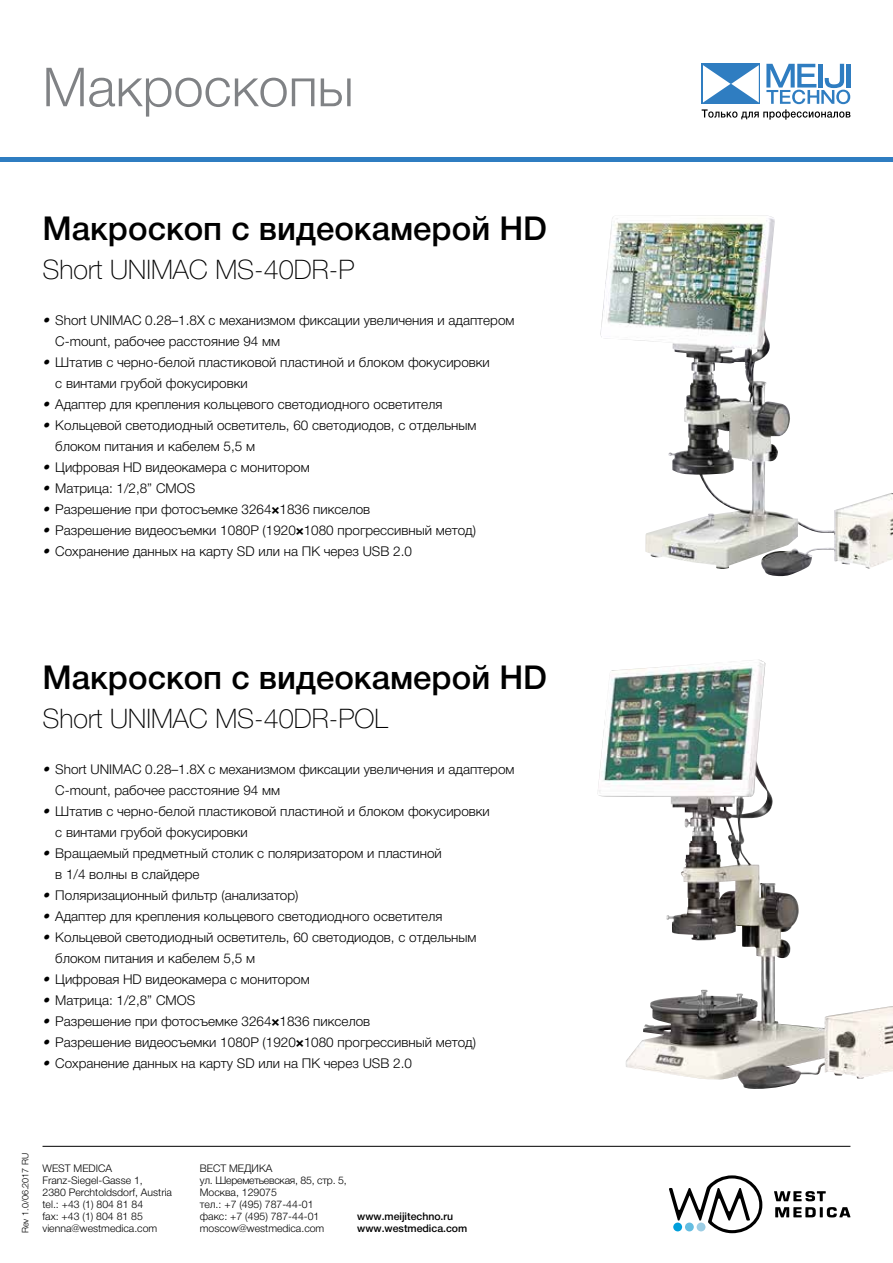
<style>
.page{position:relative;width:893px;height:1263px;background:#fff}
.page>*{position:absolute;margin:0;border:0;box-sizing:border-box;transform-origin:0 0}
.t1{font:300 54px "Helvetica Neue LTCYR";color:#808285}
.t2{font:500 33px "Helvetica Neue LTCYR";color:#000}
.t3{font:100 27px "Helvetica Neue LTCYR";color:#000}
.t4{font:300 13.5px/21px "Helvetica Neue LTCYR";color:#000}
.t5{font:300 10.5px/12px "Helvetica Neue LTCYR";color:#000}
.t6{font:500 10.5px/12px "Helvetica Neue LTCYR";color:#000}
.t7{font:300 9px "Helvetica Neue LTCYR";color:#000}
.s1{font-family:"Helvetica"}
.s2{font-family:"Helvetica";font-weight:400}
</style>
<div class="page">
<svg style="left:669px;top:1175px;width:93px;height:58px"></svg>
<div style="left:697px;top:1222px;width:8px;height:9px;background:#9ccde4;border-radius:50%"></div>
<div style="left:685px;top:1222px;width:9px;height:9px;background:#64bde1;border-radius:50%"></div>
<div style="left:673px;top:1222px;width:9px;height:9px;background:#009fdb;border-radius:50%"></div>
<svg style="left:775px;top:1207px;width:75px;height:10px"></svg>
<svg style="left:774px;top:1191px;width:52px;height:10px"></svg>
<hr style="left:43px;top:1146px;width:807px;height:1px;background:#000">
<svg style="left:702px;top:64px;width:148px;height:56px"></svg>
<div style="left:0;top:157px;width:893px;height:5px;background:#2f7dc1"></div>
<img style="left:600px;top:220px;width:293px;height:356px">
<img style="left:597px;top:660px;width:164px;height:380px">
<h1 class="t1" style="left:43px;top:58px;width:313px">Макроскопы</h1>
<h2 class="t2" style="left:43px;top:210px;width:506px">Макроскоп с видеокамерой HD</h2>
<h3 class="t3" style="left:43px;top:254px;width:313px">Short UNIMAC MS-40DR-P</h3>
<p class="t4" style="left:55px;top:310px;width:461px;text-indent:-13px"><span class="s1">•</span> Short UNIMAC 0.28–1.8Х с механизмом фиксации увеличения и адаптером<br>C-mount, рабочее расстояние 94 мм</p>
<p class="t4" style="left:55px;top:352px;width:436px;text-indent:-13px"><span class="s1">•</span> Штатив с черно-белой пластиковой пластиной и блоком фокусировки с винтами грубой фокусировки</p>
<p class="t4" style="left:43px;top:394px;width:401px"><span class="s1">•</span> Адаптер для крепления кольцевого светодиодного осветителя</p>
<p class="t4" style="left:55px;top:415px;width:423px;text-indent:-13px"><span class="s1">•</span> Кольцевой светодиодный осветитель, 60 светодиодов, с отдельным блоком питания и кабелем 5,5 м</p>
<p class="t4" style="left:43px;top:457px;width:269px"><span class="s1">•</span> Цифровая HD видеокамера с монитором</p>
<p class="t4" style="left:43px;top:478px;width:154px"><span class="s1">•</span> Матрица: 1/2,8” CMOS</p>
<p class="t4" style="left:43px;top:499px;width:329px"><span class="s1">•</span> Разрешение при фотосъемке 3264<span class="s2">×</span>1836 пикселов</p>
<p class="t4" style="left:43px;top:520px;width:435px"><span class="s1">•</span> Разрешение видеосъемки 1080P (1920<span class="s2">×</span>1080 прогрессивный метод)</p>
<p class="t4" style="left:43px;top:541px;width:371px"><span class="s1">•</span> Сохранение данных на карту SD или на ПК через USB 2.0</p>
<h2 class="t2" style="left:43px;top:659px;width:506px">Макроскоп с видеокамерой HD</h2>
<h3 class="t3" style="left:43px;top:703px;width:347px">Short UNIMAC MS-40DR-POL</h3>
<p class="t4" style="left:55px;top:759px;width:461px;text-indent:-13px"><span class="s1">•</span> Short UNIMAC 0.28–1.8Х с механизмом фиксации увеличения и адаптером<br>C-mount, рабочее расстояние 94 мм</p>
<p class="t4" style="left:55px;top:801px;width:436px;text-indent:-13px"><span class="s1">•</span> Штатив с черно-белой пластиковой пластиной и блоком фокусировки с винтами грубой фокусировки</p>
<p class="t4" style="left:55px;top:843px;width:388px;text-indent:-13px"><span class="s1">•</span> Вращаемый предметный столик с поляризатором и пластиной в 1/4 волны в слайдере</p>
<p class="t4" style="left:43px;top:885px;width:257px"><span class="s1">•</span> Поляризационный фильтр (анализатор)</p>
<p class="t4" style="left:43px;top:906px;width:401px"><span class="s1">•</span> Адаптер для крепления кольцевого светодиодного осветителя</p>
<p class="t4" style="left:55px;top:927px;width:423px;text-indent:-13px"><span class="s1">•</span> Кольцевой светодиодный осветитель, 60 светодиодов, с отдельным блоком питания и кабелем 5,5 м</p>
<p class="t4" style="left:43px;top:969px;width:269px"><span class="s1">•</span> Цифровая HD видеокамера с монитором</p>
<p class="t4" style="left:43px;top:990px;width:154px"><span class="s1">•</span> Матрица: 1/2,8” CMOS</p>
<p class="t4" style="left:43px;top:1011px;width:329px"><span class="s1">•</span> Разрешение при фотосъемке 3264<span class="s2">×</span>1836 пикселов</p>
<p class="t4" style="left:43px;top:1032px;width:435px"><span class="s1">•</span> Разрешение видеосъемки 1080P (1920<span class="s2">×</span>1080 прогрессивный метод)</p>
<p class="t4" style="left:43px;top:1053px;width:371px"><span class="s1">•</span> Сохранение данных на карту SD или на ПК через USB 2.0</p>
<p class="t7" style="left:20px;top:1233px;width:82px;rotate:-90deg">Rev 1.0/06.2017 RU</p>
<p class="t5" style="left:43px;top:1163px;width:131px">WEST MEDICA<br>Franz-Siegel-Gasse 1,<br>2380 Perchtoldsdorf, Austria tel.: +43 (1) 804 81 84<br>fax: +43 (1) 804 81 85 vienna@westmedica.com</p>
<p class="t5" style="left:200px;top:1163px;width:148px">ВЕСТ МЕДИКА<br>ул. Шереметьевская, 85, стр. 5,<br>Москва, 129075<br>тел.: +7 (495) 787-44-01<br>факс: +7 (495) 787-44-01 moscow@westmedica.com</p>
<p class="t6" style="left:357px;top:1211px;width:112px">www.meijitechno.ru www.westmedica.com</p>
</div>
